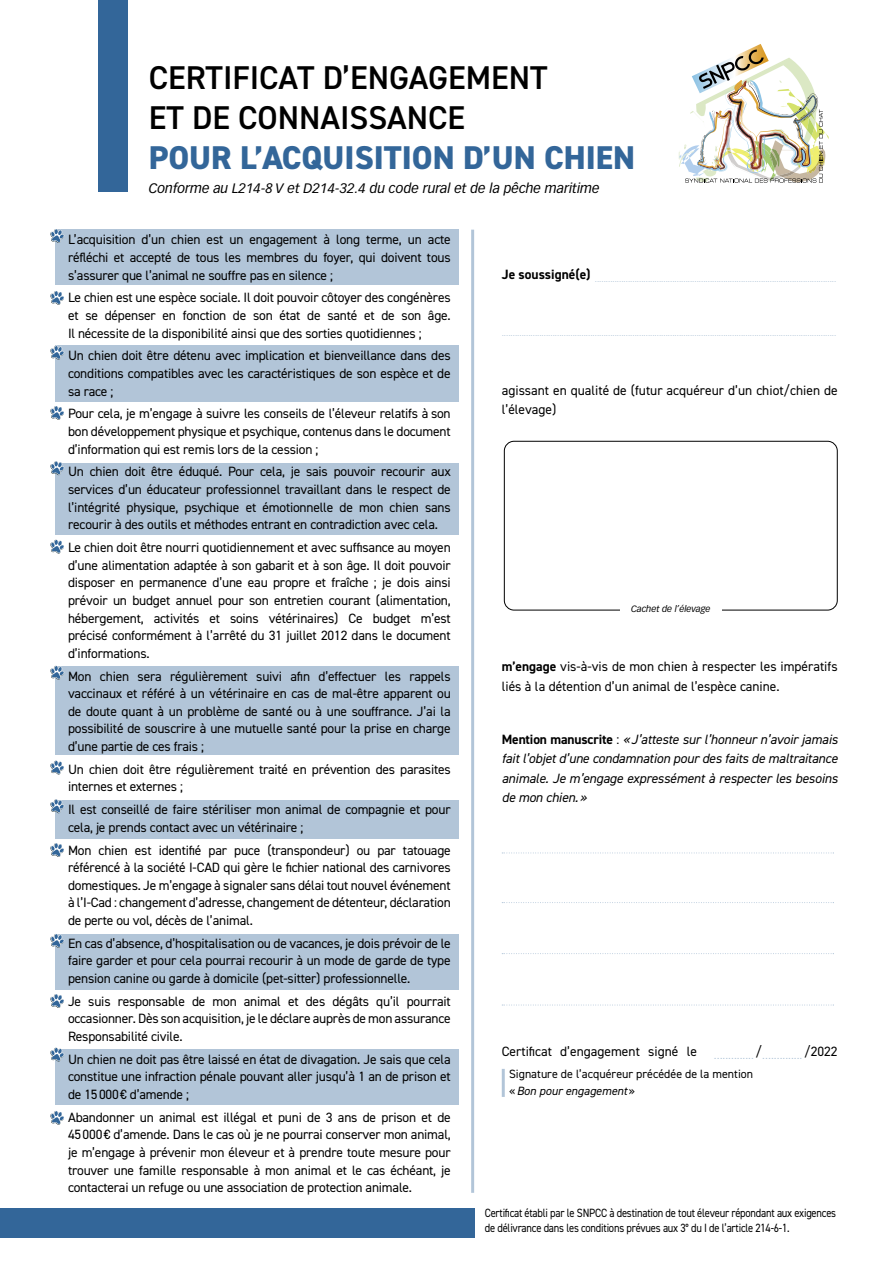
<style>
.page{position:relative;width:893px;height:1263px;background:#fff}
.page>*{position:absolute;margin:0;border:0;box-sizing:border-box;transform-origin:0 0}
.t1{font:600 33px/39.6px "DIN2014";color:#000}
.t2{font:800 33px "DIN2014";color:#369}
.t3{font:13.5px/17.7px "DIN2014";letter-spacing:-.015em;color:#000;text-align:justify}
.t4{font:italic 13.5px/19.5px "DIN2014";letter-spacing:-.01em;color:#000;text-align:justify}
.t5{font:italic 13.5px "Vectora LT Std";color:#000}
.t6{font:12px/15px "DIN2014";letter-spacing:-.02em;color:#000;scale:.88 1}
.t7{font:12px/16.5px "DIN2014";color:#000}
.t8{font:300 10.5px "DIN2014";color:#b1c5d8}
.t9{font:italic 9px "Vectora LT Std";color:#000}
.s1{font-weight:700}
.s2{font-weight:700;font-style:normal}
.s3{font-style:normal}
.s4{font-weight:300;color:#b1c5d8}
.s5{font-style:italic}
</style>
<div class="page">
<div style="left:55px;top:1049px;width:404px;height:55px;background:#b2c5d8"></div>
<div style="left:55px;top:934px;width:404px;height:55px;background:#b2c5d8"></div>
<div style="left:55px;top:800px;width:404px;height:39px;background:#b2c5d8"></div>
<div style="left:55px;top:666px;width:404px;height:89px;background:#b2c5d8"></div>
<div style="left:55px;top:463px;width:404px;height:71px;background:#b2c5d8"></div>
<div style="left:55px;top:346px;width:404px;height:56px;background:#b2c5d8"></div>
<div style="left:55px;top:230px;width:404px;height:55px;background:#b2c5d8"></div>
<img style="left:678px;top:44px;width:151px;height:139px">
<hr style="left:471px;top:230px;width:3px;height:963px;background:#369">
<div style="left:504px;top:441px;width:334px;height:169px;border:1px solid #000;border-radius:10px"></div>
<div style="left:620px;top:600px;width:101px;height:17px;background:#fff"></div>
<svg style="left:502px;top:852px;width:332px;height:1px"></svg>
<svg style="left:502px;top:902px;width:332px;height:1px"></svg>
<svg style="left:502px;top:953px;width:332px;height:1px"></svg>
<svg style="left:502px;top:1005px;width:332px;height:1px"></svg>
<hr style="left:502px;top:1069px;width:3px;height:28px;background:#369">
<div style="left:98px;top:0;width:30px;height:191px;background:#369"></div>
<div style="left:0;top:1208px;width:475px;height:30px;background:#369"></div>
<svg style="left:50px;top:229px;width:15px;height:14px"></svg>
<svg style="left:50px;top:291px;width:14px;height:14px"></svg>
<svg style="left:50px;top:345px;width:15px;height:15px"></svg>
<svg style="left:50px;top:461px;width:15px;height:14px"></svg>
<svg style="left:50px;top:406px;width:14px;height:14px"></svg>
<svg style="left:50px;top:539px;width:14px;height:15px"></svg>
<svg style="left:50px;top:665px;width:15px;height:15px"></svg>
<svg style="left:50px;top:760px;width:14px;height:14px"></svg>
<svg style="left:50px;top:799px;width:15px;height:14px"></svg>
<svg style="left:50px;top:843px;width:14px;height:14px"></svg>
<svg style="left:50px;top:934px;width:15px;height:14px"></svg>
<svg style="left:50px;top:994px;width:14px;height:14px"></svg>
<svg style="left:50px;top:1047px;width:15px;height:14px"></svg>
<svg style="left:50px;top:1111px;width:14px;height:14px"></svg>
<h1 class="t1" style="left:149px;top:58px;width:400px">CERTIFICAT D’ENGAGEMENT<br>ET DE CONNAISSANCE</h1>
<h1 class="t2" style="left:149px;top:135px;width:488px">POUR L’ACQUISITION D’UN CHIEN</h1>
<p class="t5" style="left:149px;top:181px;width:452px">Conforme au L214-8 V et D214-32.4 du code rural et de la pêche maritime</p>
<p class="t3" style="left:68px;top:231px;width:384px">L’acquisition d’un chien est un engagement à long terme, un acte réfléchi et accepté de tous les membres du foyer, qui doivent tous s’assurer que l’animal ne souffre pas en silence ;</p>
<p class="t3" style="left:68px;top:289px;width:384px">Le chien est une espèce sociale. Il doit pouvoir côtoyer des congénères et se dépenser en fonction de son état de santé et de son âge.<br>Il nécessite de la disponibilité ainsi que des sorties quotidiennes ;</p>
<p class="t3" style="left:68px;top:347px;width:384px">Un chien doit être détenu avec implication et bienveillance dans des conditions compatibles avec les caractéristiques de son espèce et de sa race ;</p>
<p class="t3" style="left:68px;top:405px;width:384px">Pour cela, je m’engage à suivre les conseils de l’éleveur relatifs à son bon développement physique et psychique, contenus dans le document d’information qui est remis lors de la cession ;</p>
<p class="t3" style="left:68px;top:463px;width:384px">Un chien doit être éduqué. Pour cela, je sais pouvoir recourir aux services d’un éducateur professionnel travaillant dans le respect de l’intégrité physique, psychique et émotionnelle de mon chien sans recourir à des outils et méthodes entrant en contradiction avec cela.</p>
<p class="t3" style="left:68px;top:538px;width:384px">Le chien doit être nourri quotidiennement et avec suffisance au moyen d’une alimentation adaptée à son gabarit et à son âge. Il doit pouvoir disposer en permanence d’une eau propre et fraîche ; je dois ainsi prévoir un budget annuel pour son entretien courant (alimentation, hébergement, activités et soins vétérinaires) Ce budget m’est précisé conformément à l’arrêté du 31 juillet 2012 dans le document d’informations.</p>
<p class="t3" style="left:68px;top:667px;width:384px">Mon chien sera régulièrement suivi afin d’effectuer les rappels vaccinaux et référé à un vétérinaire en cas de mal-être apparent ou de doute quant à un problème de santé ou à une souffrance. J’ai la possibilité de souscrire à une mutuelle santé pour la prise en charge d’une partie de ces frais ;</p>
<p class="t3" style="left:68px;top:760px;width:384px">Un chien doit être régulièrement traité en prévention des parasites internes et externes ;</p>
<p class="t3" style="left:68px;top:800px;width:384px">Il est conseillé de faire stériliser mon animal de compagnie et pour cela, je prends contact avec un vétérinaire ;</p>
<p class="t3" style="left:68px;top:841px;width:384px">Mon chien est identifié par puce (transpondeur) ou par tatouage référencé à la société I-CAD qui gère le fichier national des carnivores domestiques. Je m’engage à signaler sans délai tout nouvel événement à l’I-Cad : changement d’adresse, changement de détenteur, déclaration de perte ou vol, décès de l’animal.</p>
<p class="t3" style="left:68px;top:934px;width:384px">En cas d’absence, d’hospitalisation ou de vacances, je dois prévoir de le faire garder et pour cela pourrai recourir à un mode de garde de type pension canine ou garde à domicile (pet-sitter) professionnelle.</p>
<p class="t3" style="left:68px;top:992px;width:384px">Je suis responsable de mon animal et des dégâts qu’il pourrait occasionner. Dès son acquisition, je le déclare auprès de mon assurance Responsabilité civile.</p>
<p class="t3" style="left:68px;top:1050px;width:384px">Un chien ne doit pas être laissé en état de divagation. Je sais que cela constitue une infraction pénale pouvant aller jusqu’à 1 an de prison et de 15000€ d’amende ;</p>
<p class="t3" style="left:68px;top:1108px;width:384px">Abandonner un animal est illégal et puni de 3 ans de prison et de 45000€ d’amende. Dans le cas où je ne pourrai conserver mon animal, je m’engage à prévenir mon éleveur et à prendre toute mesure pour trouver une famille responsable à mon animal et le cas échéant, je contacterai un refuge ou une association de protection animale.</p>
<p class="t8" style="left:502px;top:272px;width:336px"><sup>Je</sup> <sup>soussigné(e)</sup> .............................................................................................................</p>
<p class="t8" style="left:502px;top:326px;width:336px">.......................................................................................................................................................</p>
<p class="t3" style="left:502px;top:380px;width:337px;line-height:19.5px">agissant en qualité de (futur acquéreur d’un chiot/chien de l’élevage)</p>
<p class="t9" style="left:631px;top:603px;width:81px">Cachet de l’élevage</p>
<p class="t3" style="left:502px;top:657px;width:337px;line-height:19.5px"><span class="s1">m’engage</span> vis-à-vis de mon chien à respecter les impératifs liés à la détention d’un animal de l’espèce canine.</p>
<p class="t4" style="left:502px;top:729px;width:337px"><span class="s2">Mention manuscrite</span> <span class="s3">:</span> «J’atteste sur l’honneur n’avoir jamais fait l’objet d’une condamnation pour des faits de maltraitance animale. Je m’engage expressément à respecter les besoins de mon chien.»</p>
<p class="t3" style="left:502px;top:1042px;width:337px">Certificat d’engagement signé le <span class="s4">…...........</span> /<span class="s4">…...........</span> /2022</p>
<p class="t7" style="left:509px;top:1065px;width:246px">Signature de l’acquéreur précédée de la mention «<span class="s5">Bon pour engagement</span>»</p>
<p class="t6" style="left:485px;top:1205px;width:401px">Certificat établi par le SNPCC à destination de tout éleveur répondant aux exigences de délivrance dans les conditions prévues aux 3° du I de l’article 214-6-1.</p>
</div>
